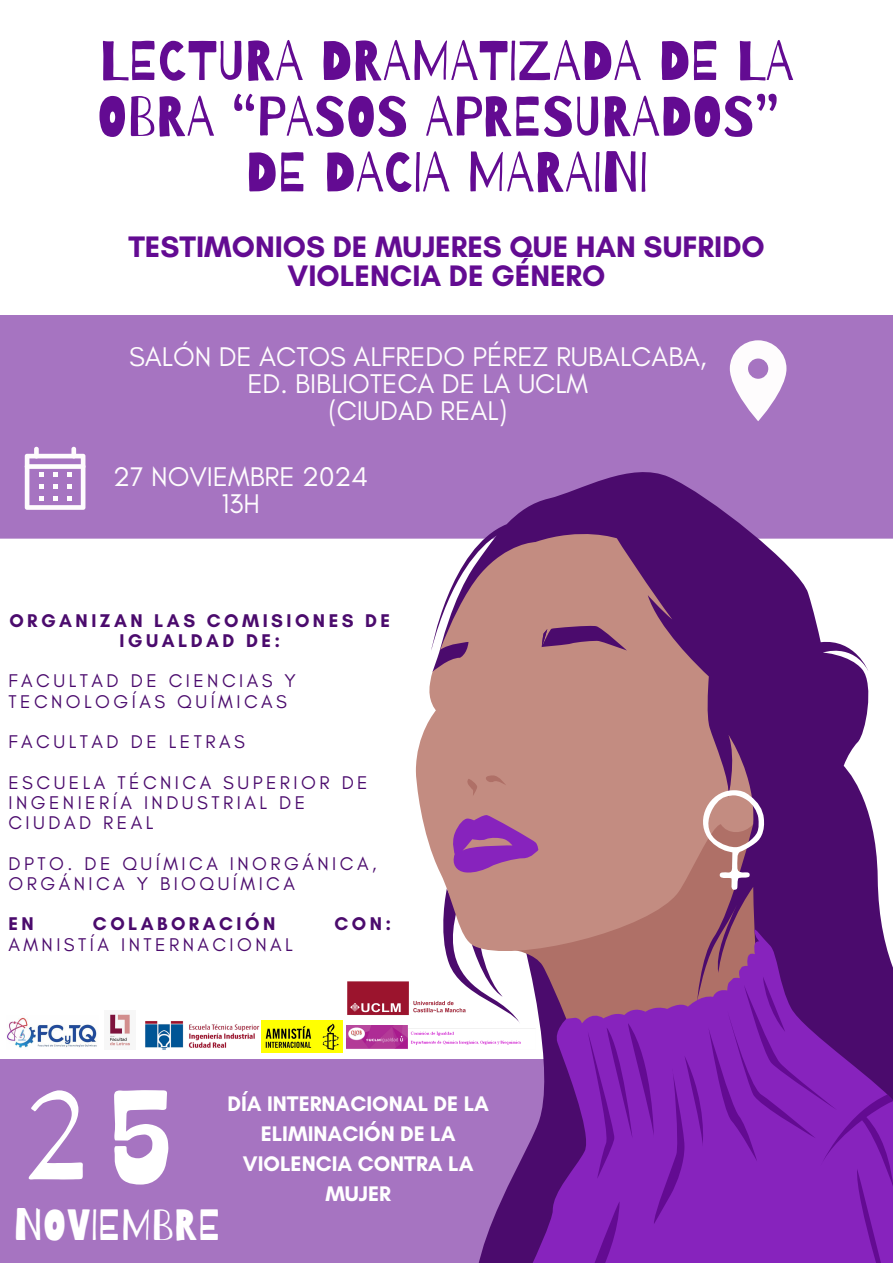
<style>
.page{position:relative;width:893px;height:1263px;background:#fff}
.page>*{position:absolute;margin:0;border:0;box-sizing:border-box;transform-origin:0 0}
.t1{font:123.9px "Barrio";color:#fff}
.t2{font:55.72px/55.7px "Barrio";color:#630b92;text-align:center}
.t3{font:43.58px "Barrio";color:#fff}
.t4{font:700 30.22px/29.8px "Glacial Indifference";color:#630b92;text-align:center}
.t5{font:27.53px/27px "Glacial Indifference";color:#fefcfd;text-align:center}
.t6{font:700 21.52px/29.8px "Glacial Indifference";color:#fff;text-align:center}
.t7{font:18.75px/20.2px "Glacial Indifference";letter-spacing:.185em;color:#4b0b6d}
.t8{font:700 18.75px/20.2px "Glacial Indifference";letter-spacing:.185em;color:#4b0b6d;text-align:center}
</style>
<div class="page">
<div style="left:0;top:1060px;width:893px;height:203px;background:#a674c1"></div>
<div style="left:0;top:315px;width:893px;height:224px;background:#a674c1"></div>
<svg style="left:431px;top:460px;width:462px;height:600px"></svg>
<svg style="left:416px;top:526px;width:340px;height:438px;background:#ac7889"></svg>
<svg style="left:541px;top:629px;width:6px;height:21px"></svg>
<svg style="left:485px;top:775px;width:21px;height:10px"></svg>
<svg style="left:464px;top:778px;width:14px;height:18px"></svg>
<svg style="left:452px;top:814px;width:441px;height:449px"></svg>
<svg style="left:568px;top:976px;width:325px;height:287px;background:#8023ad"></svg>
<svg style="left:695px;top:790px;width:69px;height:100px"></svg>
<svg style="left:730px;top:340px;width:56px;height:81px"></svg>
<svg style="left:25px;top:447px;width:60px;height:63px"></svg>
<img style="left:347px;top:965px;width:119px;height:61px">
<img style="left:7px;top:1017px;width:90px;height:31px">
<img style="left:145px;top:1020px;width:118px;height:33px">
<img style="left:261px;top:1021px;width:81px;height:31px">
<img style="left:347px;top:1026px;width:188px;height:23px">
<img style="left:110px;top:1014px;width:20px;height:32px">
<h1 class="t2" style="left:97px;top:35px;width:698px">LECTURA DRAMATIZADA DE LA<br>OBRA “PASOS APRESURADOS”<br>DE DACIA MARAINI</h1>
<h3 class="t4" style="left:128px;top:231px;width:638px">TESTIMONIOS DE MUJERES QUE HAN SUFRIDO<br>VIOLENCIA DE GÉNERO</h3>
<p class="t5" style="left:129px;top:342px;width:579px">SALÓN DE ACTOS ALFREDO PÉREZ RUBALCABA,<br>ED. BIBLIOTECA DE LA UCLM<br>(CIUDAD REAL)</p>
<p class="t5" style="left:113px;top:462px;width:256px">27 NOVIEMBRE 2024<br>13H</p>
<p class="t8" style="left:9px;top:610px;width:382px">ORGANIZAN LAS COMISIONES DE<br>IGUALDAD DE:</p>
<p class="t7" style="left:8px;top:671px;width:289px">FACULTAD DE CIENCIAS Y<br>TECNOLOGÍAS QUÍMICAS</p>
<p class="t7" style="left:8px;top:731px;width:238px">FACULTAD DE LETRAS</p>
<p class="t7" style="left:8px;top:772px;width:361px">ESCUELA TÉCNICA SUPERIOR DE<br>INGENIERÍA INDUSTRIAL DE<br>CIUDAD REAL</p>
<p class="t7" style="left:8px;top:853px;width:369px">DPTO. DE QUÍMICA INORGÁNICA,<br>ORGÁNICA Y BIOQUÍMICA</p>
<p class="t8" style="left:8px;top:914px;width:27px">EN</p>
<p class="t8" style="left:93px;top:914px;width:184px">COLABORACIÓN</p>
<p class="t8" style="left:334px;top:914px;width:58px">CON:</p>
<p class="t7" style="left:8px;top:934px;width:286px">AMNISTÍA INTERNACIONAL</p>
<p class="t1" style="left:25px;top:1070px;width:148px">25</p>
<h6 class="t3" style="left:13px;top:1201px;width:209px">NOVIEMBRE</h6>
<p class="t6" style="left:227px;top:1089px;width:263px">DÍA INTERNACIONAL DE LA<br>ELIMINACIÓN DE LA<br>VIOLENCIA CONTRA LA<br>MUJER</p>
</div>
